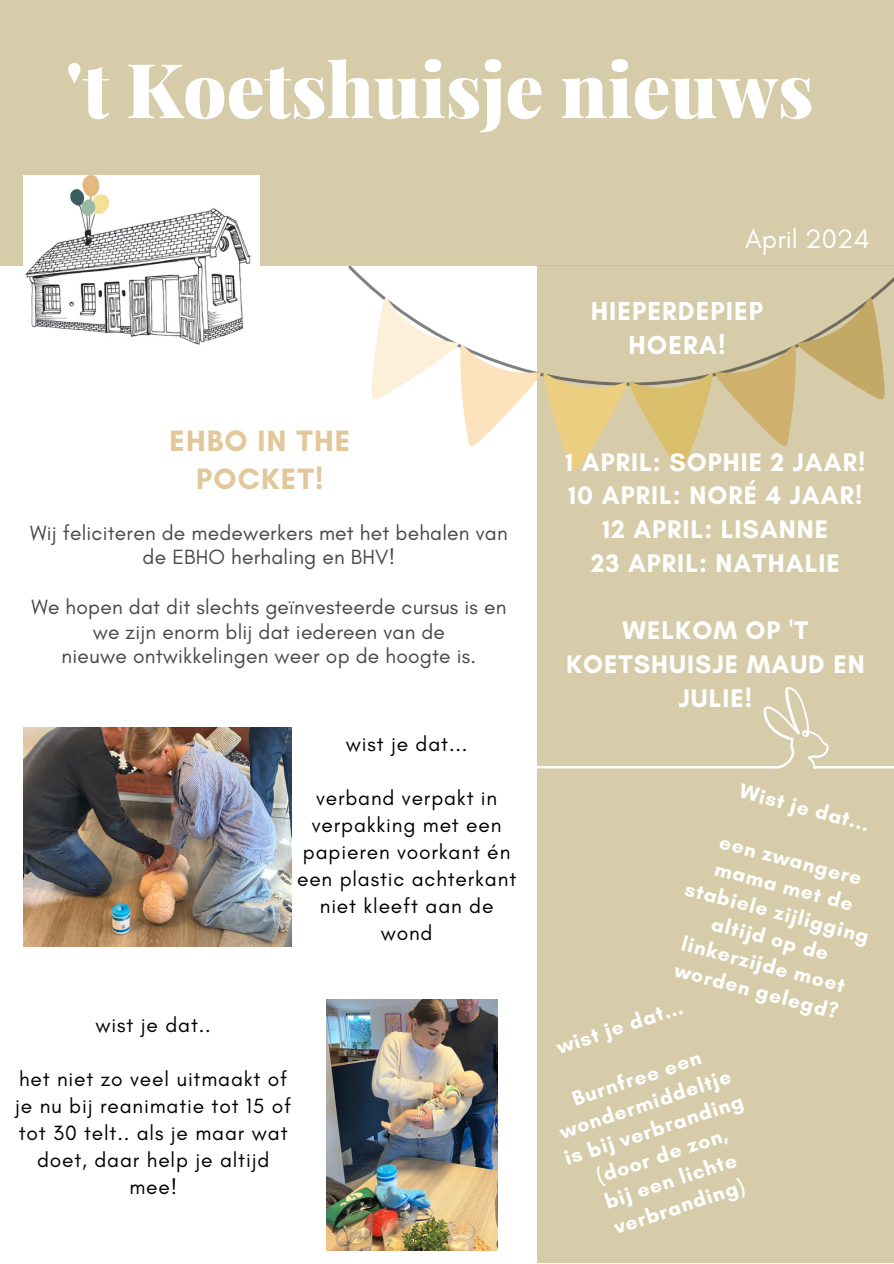
<style>
.page{position:relative;width:894px;height:1264px;background:#fff}
.page>*{position:absolute;margin:0;border:0;box-sizing:border-box;transform-origin:0 0}
.t1{font:900 75.6px "Playfair Display";color:#fff}
.t2{font:700 30px/38.2px "Glacial Indifference";letter-spacing:.04em;color:#e2c79a;text-align:center}
.t3{font:27px "Glacial Indifference";color:#fff}
.t4{font:700 26.55px/33.9px "Glacial Indifference";letter-spacing:.04em;color:#fff;text-align:center}
.t5{font:700 25.95px/33.8px "Glacial Indifference";letter-spacing:.04em;color:#fff;text-align:center}
.t6{font:700 21.15px/27px "Glacial Indifference";color:#fff;text-align:center}
.t7{font:21px/27px "Glacial Indifference";letter-spacing:.04em;color:#000;text-align:center}
.t8{font:21px/24.8px "Glacial Indifference";letter-spacing:.01em;color:#484848;text-align:center}
.t9{font:700 21px/27px "Glacial Indifference";color:#fff;text-align:center}
</style>
<div class="page">
<div style="left:0;top:0;width:893px;height:265px;background:#d6cca9"></div>
<img style="left:23px;top:175px;width:236px;height:170px">
<div style="left:537px;top:265px;width:356px;height:997px;background:#d6cca9"></div>
<svg style="left:348px;top:265px;width:545px;height:32px"></svg>
<svg style="left:371px;top:297px;width:514px;height:173px"></svg>
<svg style="left:537px;top:687px;width:356px;height:81px"></svg>
<img style="left:326px;top:999px;width:171px;height:251px">
<img style="left:23px;top:728px;width:268px;height:218px">
<h5 class="t1" style="left:66px;top:36px;width:748px">'t Koetshuisje nieuws</h5>
<h3 class="t3" style="left:745px;top:222px;width:126px">April 2024</h3>
<h2 class="t2" style="left:169px;top:421px;width:182px">EHBO IN THE<br>POCKET!</h2>
<p class="t8" style="left:30px;top:520px;width:479px">Wij feliciteren de medewerkers met het behalen van de EBHO herhaling en BHV!</p>
<p class="t8" style="left:31px;top:594px;width:476px">We hopen dat dit slechts geïnvesteerde cursus is en we zijn enorm blij dat iedereen van de</p>
<p class="t8" style="left:62px;top:643px;width:416px">nieuwe ontwikkelingen weer op de hoogte is.</p>
<p class="t7" style="left:346px;top:730px;width:123px">wist je dat...</p>
<h5 class="t7" style="left:297px;top:784px;width:221px">verband verpakt in verpakking met een papieren voorkant én een plastic achterkant niet kleeft aan de wond</h5>
<h5 class="t7" style="left:96px;top:1011px;width:117px">wist je dat..</h5>
<p class="t7" style="left:15px;top:1065px;width:277px">het niet zo veel uitmaakt of je nu bij reanimatie tot 15 of tot 30 telt.. als je maar wat doet, daar help je altijd mee!</p>
<h4 class="t4" style="left:590px;top:294px;width:174px">HIEPERDEPIEP<br>HOERA!</h4>
<p class="t5" style="left:565px;top:444px;width:301px">1 APRIL: SOPHIE 2 JAAR!<br>10 APRIL: NORÉ 4 JAAR!<br>12 APRIL: LISANNE<br>23 APRIL: NATHALIE</p>
<p class="t5" style="left:566px;top:613px;width:300px">WELKOM OP 'T<br>KOETSHUISJE MAUD EN<br>JULIE!</p>
<p class="t9" style="left:743px;top:777px;width:135px;rotate:15deg">Wist je dat...</p>
<p class="t9" style="left:718px;top:854px;width:144px;rotate:15deg">mama met de</p>
<p class="t9" style="left:723px;top:827px;width:148px;rotate:15deg">een zwangere</p>
<p class="t9" style="left:689px;top:874px;width:191px;rotate:15deg">stabiele zijligging altijd op de linkerzijde moet worden gelegd?</p>
<p class="t6" style="left:552px;top:1033px;width:133px;rotate:-18deg">wist je dat...</p>
<p class="t6" style="left:543px;top:1093px;width:189px;rotate:-18deg">Burnfree een wondermiddeltje is bij verbranding (door de zon,<br>bij een lichte verbranding)</p>
</div>
